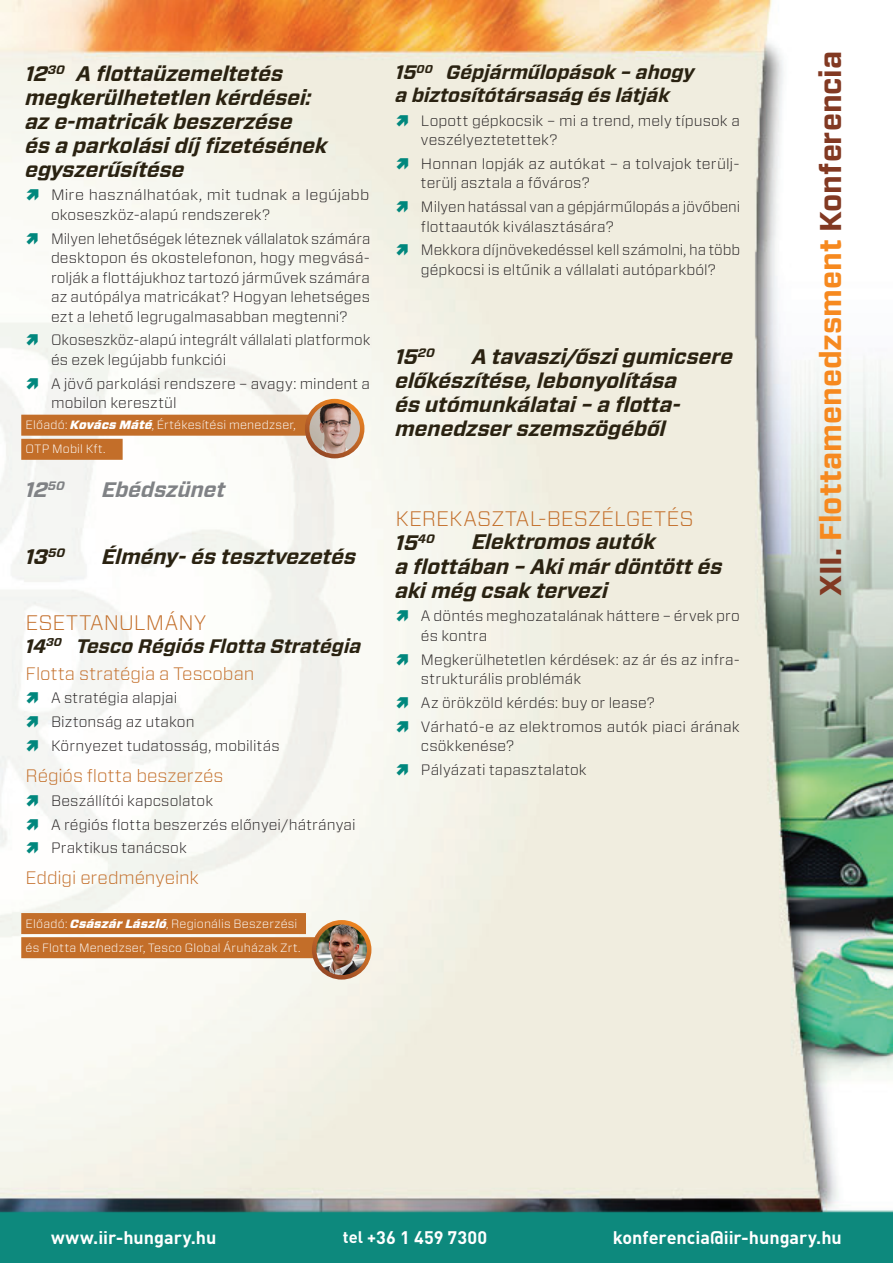
<style>
.page{position:relative;width:893px;height:1263px;background:#fff}
.page>*{position:absolute;margin:0;border:0;box-sizing:border-box;transform-origin:0 0}
.t1{font:700 30px "Vitesse Sans";letter-spacing:-.005em;color:#f6891f}
.t2{font:italic 700 21px/24px "Vitesse Sans";letter-spacing:-.005em;color:#2a2211}
.t3{font:300 21px "Vitesse Sans";color:#c36e29}
.t4{font:italic 700 21px "Vitesse Sans";letter-spacing:-.005em;color:#808285}
.t5{font:italic 700 19.5px/22.5px "Vitesse Sans";letter-spacing:-.005em;color:#2a2211}
.t6{font:300 18px "Vitesse Sans";color:#c36e29}
.t7{font:700 18px "DIN Pro";color:#fff}
.t8{font:300 15px/19.5px "Vitesse Sans";letter-spacing:.01em;color:#231f20}
.t9{font:300 15px/19.5px "Vitesse Sans";letter-spacing:.01em;color:#231f20;scale:1.04 1}
.t10{font:300 12px/24.2px "Vitesse Sans";letter-spacing:.02em;color:#fff}
.s1{font-weight:900;font-style:italic}
.s2{color:#823922}
.s3{font-size:16.5px}
</style>
<div class="page">
<img style="left:0;top:0;width:893px;height:1263px">
<div style="left:21px;top:415px;width:292px;height:21px;background:#c36e29"></div>
<div style="left:21px;top:439px;width:102px;height:21px;background:#c36e29"></div>
<div style="left:21px;top:913px;width:285px;height:21px;background:#c36e29"></div>
<div style="left:21px;top:937px;width:322px;height:21px;background:#c36e29"></div>
<img style="left:314px;top:922px;width:55px;height:55px;border-radius:28px">
<div style="left:312px;top:920px;width:59px;height:59px;border:4px solid #fff;border-radius:50%"></div>
<img style="left:307px;top:401px;width:55px;height:55px;border-radius:28px">
<div style="left:305px;top:399px;width:59px;height:59px;border:4px solid #fff;border-radius:50%"></div>
<svg style="left:27px;top:189px;width:12px;height:12px"></svg>
<svg style="left:27px;top:233px;width:11px;height:11px"></svg>
<svg style="left:27px;top:334px;width:11px;height:12px"></svg>
<svg style="left:27px;top:378px;width:11px;height:11px"></svg>
<svg style="left:27px;top:692px;width:11px;height:12px"></svg>
<svg style="left:27px;top:716px;width:11px;height:12px"></svg>
<svg style="left:27px;top:740px;width:11px;height:11px"></svg>
<svg style="left:27px;top:795px;width:11px;height:11px"></svg>
<svg style="left:27px;top:818px;width:11px;height:12px"></svg>
<svg style="left:27px;top:842px;width:11px;height:12px"></svg>
<svg style="left:397px;top:115px;width:11px;height:11px"></svg>
<svg style="left:397px;top:158px;width:11px;height:11px"></svg>
<svg style="left:397px;top:201px;width:11px;height:12px"></svg>
<svg style="left:397px;top:244px;width:11px;height:12px"></svg>
<svg style="left:397px;top:610px;width:11px;height:12px"></svg>
<svg style="left:397px;top:653px;width:11px;height:12px"></svg>
<svg style="left:397px;top:697px;width:11px;height:11px"></svg>
<svg style="left:397px;top:720px;width:11px;height:12px"></svg>
<svg style="left:397px;top:764px;width:11px;height:11px"></svg>
<h2 class="t2" style="left:26px;top:62px;width:304px">12<sup>30</sup> A flottaüzemeltetés megkerülhetetlen kérdései: az e-matricák beszerzése<br>és a parkolási díj fizetésének egyszerűsítése</h2>
<p class="t9" style="left:51px;top:185px;width:308px">Mire használhatóak, mit tudnak a legújabb okoseszköz-alapú rendszerek?</p>
<p class="t8" style="left:51px;top:228px;width:321px;text-align:justify">Milyen lehetőségek léteznek vállalatok számára desktopon és okostelefonon, hogy megvásá&shy;rolják a flottájukhoz tartozó járművek számára az autópálya matricákat? Hogyan lehetséges ezt a lehető legrugalmasabban megtenni?</p>
<p class="t8" style="left:51px;top:330px;width:321px">Okoseszköz-alapú integrált vállalati platformok és ezek legújabb funkciói</p>
<p class="t8" style="left:51px;top:373px;width:320px">A jövő parkolási rendszere – avagy: mindent a mobilon keresztül</p>
<p class="t10" style="left:26px;top:413px;width:272px">Előadó: <span class="s1">Kovács Máté</span>, Értékesítési menedzser,<br>OTP Mobil Kft.</p>
<h2 class="t4" style="left:26px;top:476px;width:41px">12<sup>50</sup></h2>
<h2 class="t4" style="left:102px;top:476px;width:125px">Ebédszünet</h2>
<h2 class="t2" style="left:25px;top:545px;width:41px">13<sup>50</sup></h2>
<h2 class="t2" style="left:102px;top:545px;width:256px">Élmény- és tesztvezetés</h2>
<h2 class="t3" style="left:25px;top:609px;width:14px">esettan</h2>
<h2 class="t3" style="left:119px;top:609px;width:43px">ulmán</h2>
<h2 class="t3" style="left:194px;top:609px;width:14px">y</h2>
<h3 class="t5" style="left:26px;top:635px;width:337px">14<sup>30</sup> Tesco Régiós Flotta Stratégia</h3>
<p class="t6" style="left:26px;top:661px;width:230px">Flotta stratégia a Tescoban</p>
<p class="t8" style="left:51px;top:686px;width:230px;line-height:23.7px">A stratégia alapjai<br>Biztonság az utakon<br>Környezet tudatosság, mobilitás</p>
<p class="t6" style="left:26px;top:763px;width:199px">Régiós flotta beszerzés</p>
<p class="t8" style="left:51px;top:788px;width:306px;line-height:23.7px">Beszállítói kapcsolatok<br>A régiós flotta beszerzés előnyei/hátrányai<br>Praktikus tanácsok</p>
<p class="t6" style="left:26px;top:865px;width:175px">Eddigi eredményeink</p>
<p class="t10" style="left:26px;top:911px;width:277px">Előadó: <span class="s1">Császár László</span>, Regionális Beszerzési és Flotta Menedzser, Tesco Global Áruházak Zrt.</p>
<h3 class="t5" style="left:395px;top:62px;width:301px">15<sup>00</sup> Gépjárműlopások – ahogy a biztosítótársaság és látják</h3>
<p class="t8" style="left:421px;top:110px;width:320px">Lopott gépkocsik – mi a trend, mely típusok a veszélyeztetettek?</p>
<p class="t8" style="left:421px;top:153px;width:320px">Honnan lopják az autókat – a tolvajok terülj&shy;terülj asztala a főváros?</p>
<p class="t8" style="left:421px;top:197px;width:321px">Milyen hatással van a gépjárműlopás a jövőbeni flottaautók kiválasztására?</p>
<p class="t8" style="left:421px;top:240px;width:321px">Mekkora díjnövekedéssel kell számolni, ha több gépkocsi is eltűnik a vállalati autóparkból?</p>
<h2 class="t2" style="left:395px;top:345px;width:339px;text-indent:77px">A tavaszi/őszi gumicsere előkészítése, lebonyolítása<br>és utómunkálatai – a flotta&shy;menedzser szemszögéből</h2>
<h2 class="t2" style="left:395px;top:345px;width:41px">15<sup>20</sup></h2>
<h2 class="t3" style="left:395px;top:504px;width:15px">kerekaszta</h2>
<h2 class="t3" style="left:530px;top:504px;width:31px">l-beszé</h2>
<h2 class="t3" style="left:614px;top:504px;width:26px">lgetés</h2>
<h2 class="t2" style="left:395px;top:530px;width:41px">15<sup>40</sup></h2>
<h2 class="t2" style="left:395px;top:530px;width:329px;text-indent:77px">Elektromos autók<br>a flottában – Aki már döntött és aki még csak tervezi</h2>
<p class="t8" style="left:421px;top:606px;width:320px">A döntés meghozatalának háttere – érvek pro és kontra</p>
<p class="t8" style="left:421px;top:649px;width:320px">Megkerülhetetlen kérdések: az ár és az infra&shy;strukturális problémák</p>
<p class="t8" style="left:421px;top:690px;width:320px;line-height:23.7px">Az örökzöld kérdés: buy or lease?<br>Várható-e az elektromos autók piaci árának</p>
<p class="t8" style="left:421px;top:733px;width:167px;line-height:23.7px">csökkenése?<br>Pályázati tapasztalatok</p>
<h1 class="t1" style="left:811px;top:596px;width:547px;rotate:-90deg"><span class="s2">XII.</span> Flottamenedzsment <span class="s2">Konferencia</span></h1>
<p class="t7" style="left:51px;top:1225px;width:167px">www.iir-hungary.hu</p>
<p class="t7" style="left:343px;top:1225px;width:146px"><span class="s3">tel +</span>36 1 459 7300</p>
<p class="t7" style="left:613px;top:1225px;width:231px">konferencia@iir-hungary.hu</p>
</div>
